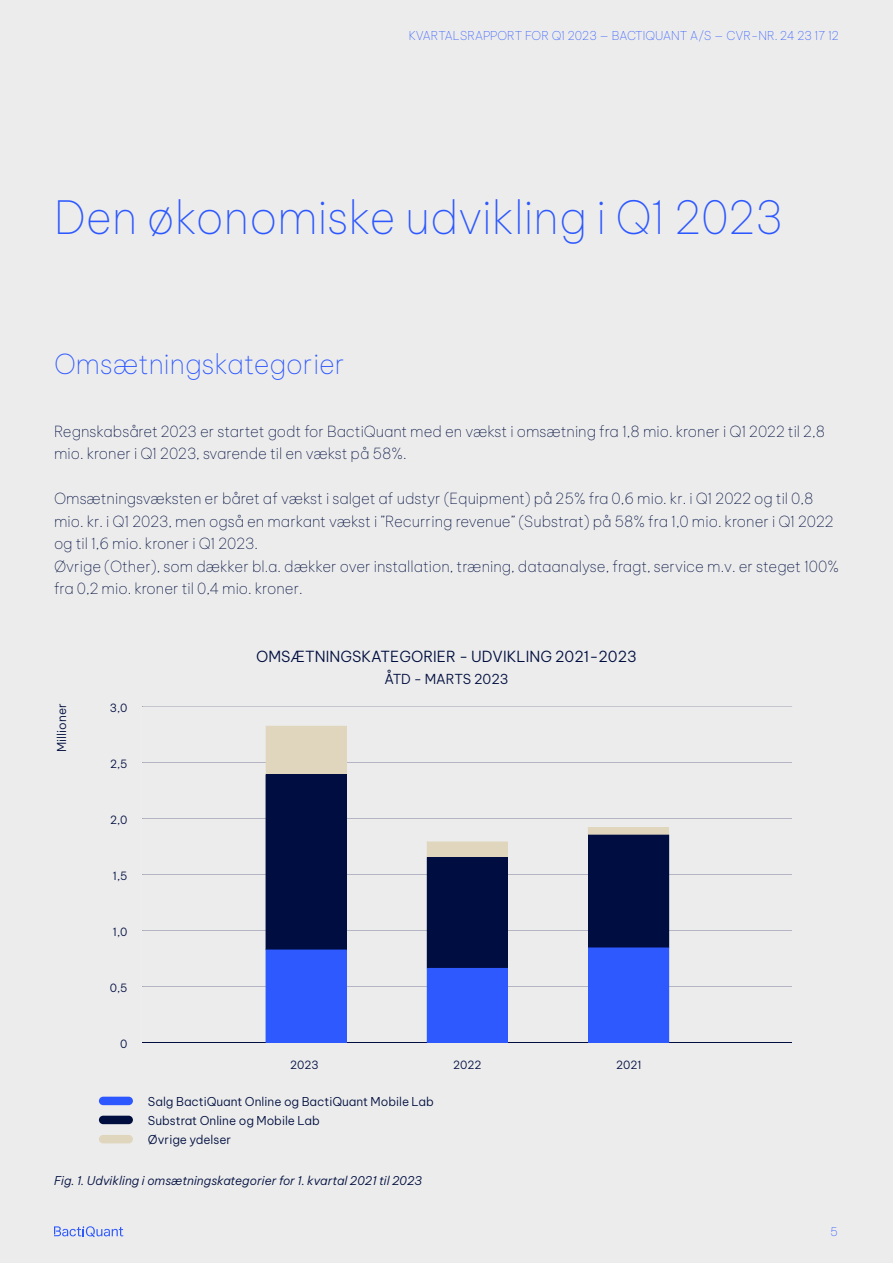
<style>
.page{position:relative;width:893px;height:1263px;background:#fff}
.page>*{position:absolute;margin:0;border:0;box-sizing:border-box;transform-origin:0 0}
.Rubrik_stor{font:100 45px "Be Vietnam Pro";color:#2d58ff}
.underrubrik{font:100 27px "Be Vietnam Pro";color:#2d58ff}
.Brødtekst{font:100 15px/22.5px "Be Vietnam Pro";color:#000e3f}
.Mellem_Rubrik{font:300 15px "Be Vietnam Pro";color:#000e3f}
.Mellem_Rubrik-2{font:300 13.5px "Be Vietnam Pro";color:#000e3f}
.Legend{font:300 12px "Be Vietnam Pro";color:#000e3f}
.Legend-2{font:italic 300 12px "Be Vietnam Pro";color:#000e3f}
.t1{font:100 12px "Be Vietnam Pro";color:#2d58ff}
.t2{font:300 11.1px "Be Vietnam Pro";color:#000d40}
</style>
<div class="page">
<div style="left:0;top:0;width:892px;height:1263px;background:#ececec"></div>
<svg style="left:54px;top:1226px;width:69px;height:11px"></svg>
<div style="left:99px;top:1097px;width:34px;height:8px;background:#2d58ff;border-radius:4px"></div>
<div style="left:99px;top:1116px;width:34px;height:8px;background:#000e3f;border-radius:4px"></div>
<div style="left:99px;top:1135px;width:34px;height:8px;background:#e0d6bd;border-radius:4px"></div>
<hr style="left:142px;top:1042px;width:650px;height:1px;background:#000d40">
<hr style="left:142px;top:986px;width:650px;height:1px;background:#b3b5c4">
<hr style="left:142px;top:930px;width:650px;height:1px;background:#b3b5c4">
<hr style="left:142px;top:874px;width:650px;height:1px;background:#b3b5c4">
<hr style="left:142px;top:818px;width:650px;height:1px;background:#b3b5c4">
<hr style="left:142px;top:762px;width:650px;height:1px;background:#b3b5c4">
<svg style="left:142px;top:706px;width:650px;height:1px"></svg>
<svg style="left:266px;top:726px;width:81px;height:317px;background:#2f418b"></svg>
<svg style="left:427px;top:841px;width:81px;height:202px;background:#223990"></svg>
<svg style="left:588px;top:827px;width:81px;height:216px;background:#1c3598"></svg>
<p class="t1" style="left:409px;top:27px;width:432px">KVARTALSRAPPORT FOR Q1 2023 — BACTIQUANT A/S — CVR-NR. 24 23 17 12</p>
<p class="Rubrik_stor" style="left:54px;top:183px;width:730px">Den økonomiske udvikling i Q1 2023</p>
<p class="underrubrik" style="left:54px;top:343px;width:292px">Omsætningskategorier</p>
<p class="Brødtekst" style="left:54px;top:419px;width:772px">Regnskabsåret 2023 er startet godt for BactiQuant med en vækst i omsætning fra 1,8 mio. kroner i Q1 2022 til 2,8 mio. kroner i Q1 2023, svarende til en vækst på 58%.</p>
<p class="Brødtekst" style="left:54px;top:486px;width:781px">Omsætningsvæksten er båret af vækst i salget af udstyr (Equipment) på 25% fra 0,6 mio. kr. i Q1 2022 og til 0,8 mio. kr. i Q1 2023, men også en markant vækst i ”Recurring revenue” (Substrat) på 58% fra 1,0 mio. kroner i Q1 2022 og til 1,6 mio. kroner i Q1 2023.</p>
<p class="Brødtekst" style="left:54px;top:554px;width:786px">Øvrige (Other), som dækker bl.a. dækker over installation, træning, dataanalyse, fragt, service m.v. er steget 100% fra 0,2 mio. kroner til 0,4 mio. kroner.</p>
<p class="Legend" style="left:52px;top:752px;width:50px;rotate:-90deg">Millioner</p>
<p class="t2" style="left:110px;top:699px;width:19px">3,0</p>
<p class="t2" style="left:110px;top:755px;width:19px">2,5</p>
<p class="t2" style="left:110px;top:811px;width:19px">2,0</p>
<p class="t2" style="left:113px;top:867px;width:16px">1,5</p>
<p class="t2" style="left:113px;top:923px;width:16px">1,0</p>
<p class="t2" style="left:110px;top:979px;width:19px">0,5</p>
<p class="t2" style="left:120px;top:1035px;width:9px">0</p>
<p class="Mellem_Rubrik" style="left:256px;top:644px;width:382px">OMSÆTNINGSKATEGORIER - UDVIKLING 2021-2023</p>
<p class="Mellem_Rubrik-2" style="left:384px;top:668px;width:126px">ÅTD - MARTS 2023</p>
<p class="t2" style="left:290px;top:1056px;width:30px">2023</p>
<p class="t2" style="left:453px;top:1056px;width:30px">2022</p>
<p class="t2" style="left:616px;top:1056px;width:27px">2021</p>
<p class="Legend" style="left:148px;top:1091px;width:288px">Salg BactiQuant Online og BactiQuant Mobile Lab</p>
<p class="Legend" style="left:148px;top:1110px;width:173px">Substrat Online og Mobile Lab</p>
<p class="Legend" style="left:148px;top:1130px;width:85px">Øvrige ydelser</p>
<p class="Legend-2" style="left:54px;top:1171px;width:370px">Fig. 1. Udvikling i omsætningskategorier for 1. kvartal 2021 til 2023</p>
<p class="t1" style="left:830px;top:1222px;width:9px">5</p>
</div>
